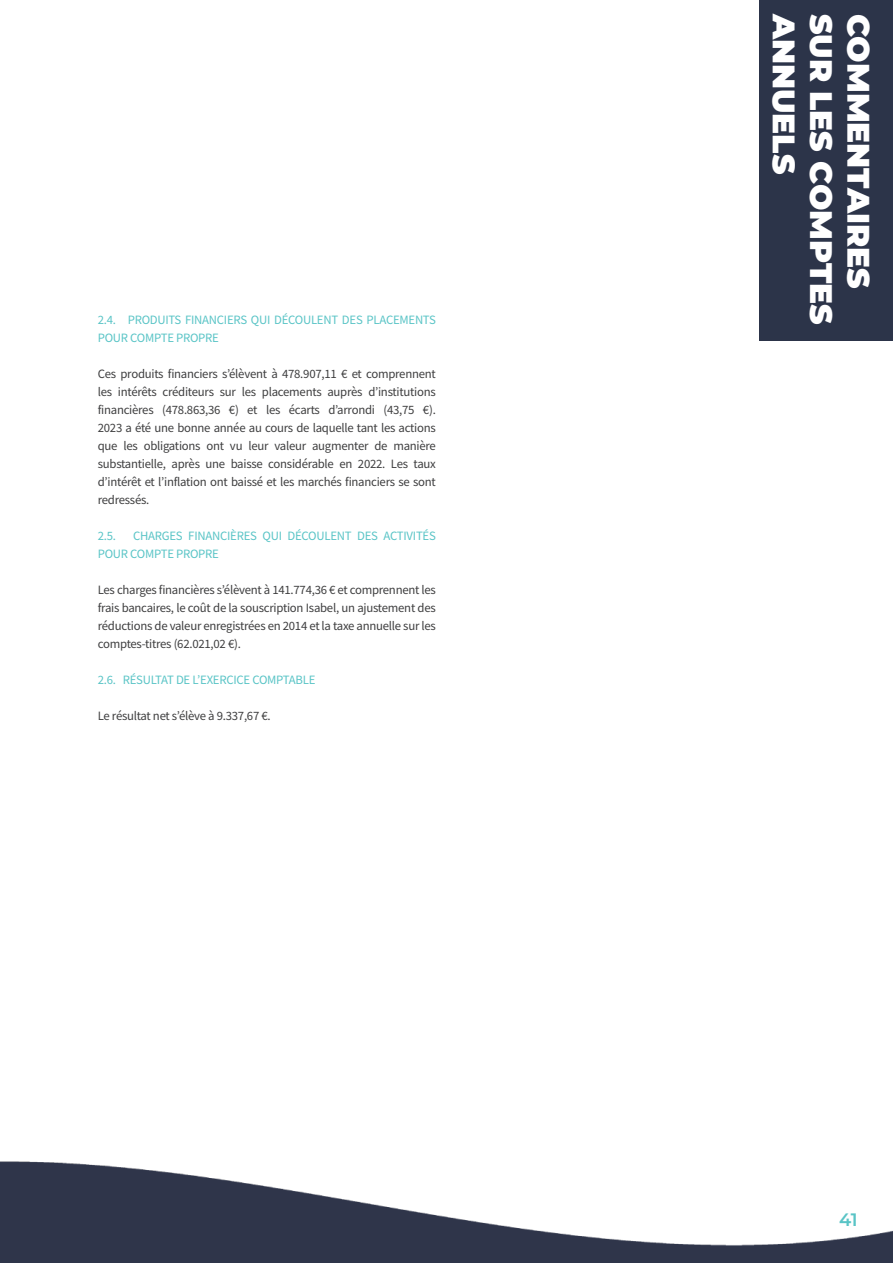
<style>
.page{position:relative;width:893px;height:1263px;background:#fff}
.page>*{position:absolute;margin:0;border:0;box-sizing:border-box;transform-origin:0 0}
.t1{font:900 31.2px "Montserrat";color:#fff}
.t2{font:600 18px "Montserrat";color:#59c4c6}
.t3{font:12.75px/18px "Source Sans Pro";letter-spacing:-.02em;color:#3e3e3f;text-align:justify}
.t4{font:12.75px/18px "Source Sans Pro";letter-spacing:-.02em;color:#59c4c6}
</style>
<div class="page">
<img style="left:0;top:1161px;width:893px;height:102px">
<div style="left:759px;top:0;width:134px;height:340px;background:#2c3449"></div>
<p class="t4" style="left:98px;top:311px;width:340px">2.4. PRODUITS FINANCIERS QUI DÉCOULENT DES PLACEMENTS<br>POUR COMPTE PROPRE</p>
<p class="t3" style="left:98px;top:365px;width:340px">Ces produits financiers s’élèvent à 478.907,11 € et comprennent les intérêts créditeurs sur les placements auprès d’institutions financières (478.863,36 €) et les écarts d’arrondi (43,75 €).<br>2023 a été une bonne année au cours de laquelle tant les actions que les obligations ont vu leur valeur augmenter de manière substantielle, après une baisse considérable en 2022. Les taux d’intérêt et l’inflation ont baissé et les marchés financiers se sont redressés.</p>
<p class="t4" style="left:98px;top:527px;width:20px">2.5.</p>
<p class="t4" style="left:98px;top:527px;width:340px;text-indent:35px">CHARGES FINANCIÈRES QUI DÉCOULENT DES ACTIVITÉS<br>POUR COMPTE PROPRE</p>
<p class="t3" style="left:98px;top:581px;width:340px">Les charges financières s’élèvent à 141.774,36 € et comprennent les frais bancaires, le coût de la souscription Isabel, un ajustement des réductions de valeur enregistrées en 2014 et la taxe annuelle sur les comptes-titres (62.021,02 €).</p>
<p class="t4" style="left:98px;top:671px;width:219px">2.6. RÉSULTAT DE L’EXERCICE COMPTABLE</p>
<p class="t3" style="left:98px;top:707px;width:174px">Le résultat net s’élève à 9.337,67 €.</p>
<h1 class="t1" style="left:807px;top:14px;width:162px;rotate:90deg">ANNUELS</h1>
<h1 class="t1" style="left:845px;top:14px;width:312px;rotate:90deg">SUR LES COMPTES</h1>
<h1 class="t1" style="left:882px;top:14px;width:276px;rotate:90deg">COMMENTAIRES</h1>
<h2 class="t2" style="left:839px;top:1207px;width:20px">41</h2>
</div>
